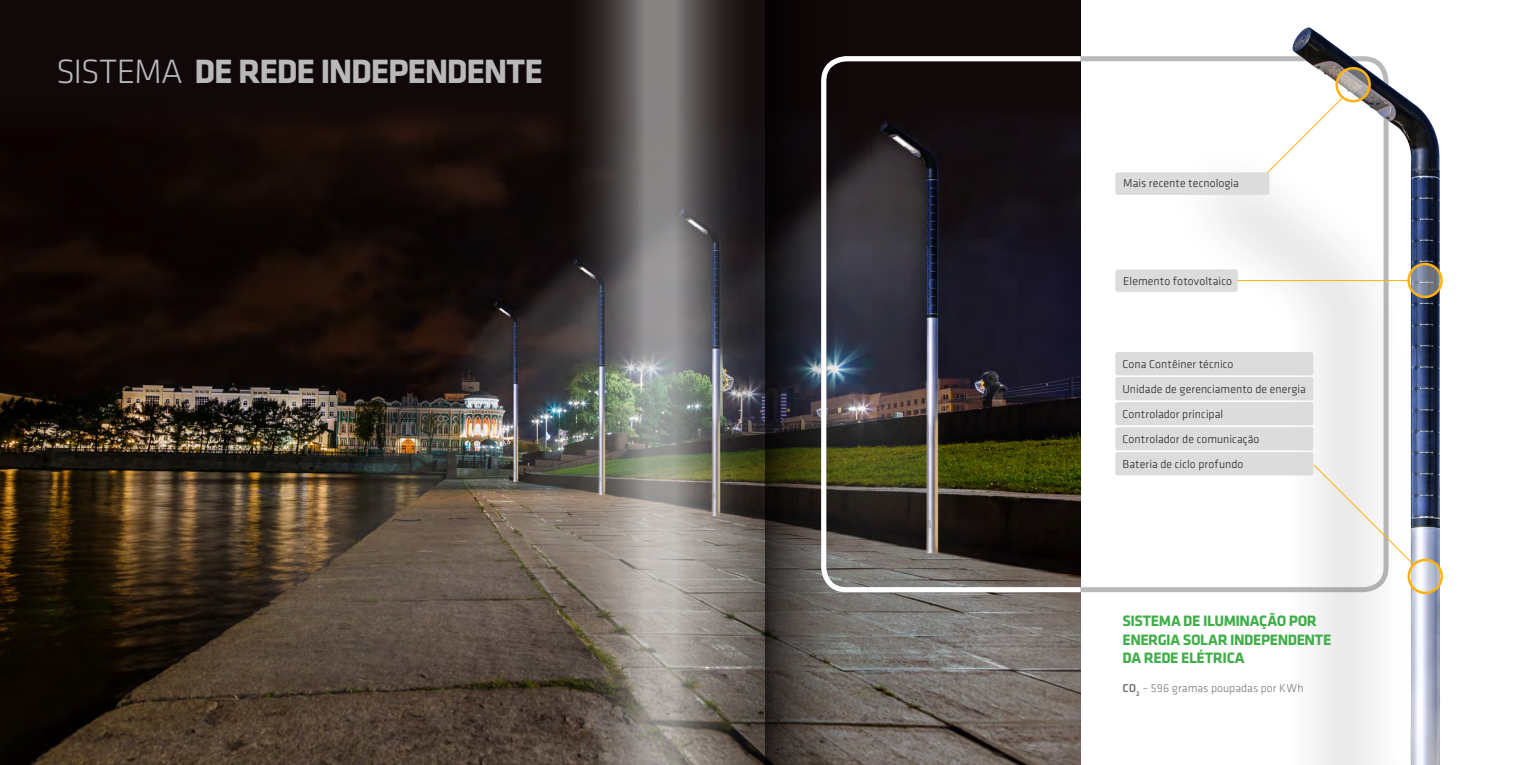
<style>
.page{position:relative;width:1530px;height:765px;background:#fff}
.page>*{position:absolute;margin:0;border:0;box-sizing:border-box;transform-origin:0 0}
.t1{font:700 35px "Klavika";letter-spacing:-.04em;color:#b9b9b9}
.t2{font:700 15.62px/18.8px "Klavika";letter-spacing:-.03em;color:#40ae49}
.t3{font:300 11.88px "Klavika";letter-spacing:.005em;color:#231f20}
.t4{font:300 11.88px "Klavika";letter-spacing:.005em;color:#737474}
.s1{font-weight:300}
.s2{font-weight:500}
</style>
<div class="page">
<div style="left:0;top:0;width:1081px;height:185px;background:#110809"></div>
<img style="left:0;top:115px;width:1081px;height:650px">
<div style="left:1165px;top:138px;width:246px;height:627px;background:#231f20;opacity:.2"></div>
<img style="left:1275px;top:27px;width:168px;height:738px">
<img style="left:554px;top:0;width:211px;height:765px">
<svg style="left:765px;top:0;width:92px;height:765px"></svg>
<svg style="left:1337px;top:68px;width:33px;height:33px"></svg>
<div style="left:1335px;top:67px;width:36px;height:35px;border:2px solid #ffb20f;border-radius:50%"></div>
<svg style="left:1255px;top:96px;width:89px;height:89px"></svg>
<svg style="left:1409px;top:560px;width:33px;height:33px"></svg>
<div style="left:1408px;top:559px;width:35px;height:35px;border:2px solid #ffb20f;border-radius:50%"></div>
<svg style="left:1312px;top:463px;width:103px;height:103px"></svg>
<svg style="left:1409px;top:264px;width:33px;height:33px"></svg>
<div style="left:1407px;top:263px;width:36px;height:35px;border:2px solid #ffb20f;border-radius:50%"></div>
<hr style="left:1203px;top:280px;width:205px;height:1px;background:#ffb20f">
<div style="left:1115px;top:172px;width:154px;height:23px;background:#dcdcdc;border-radius:3px"></div>
<div style="left:1115px;top:269px;width:123px;height:23px;background:#dcdcdc;border-radius:3px"></div>
<div style="left:1115px;top:352px;width:198px;height:23px;background:#dcdcdc;border-radius:3px"></div>
<div style="left:1115px;top:377px;width:198px;height:23px;background:#dcdcdc;border-radius:3px"></div>
<div style="left:1115px;top:402px;width:198px;height:23px;background:#dcdcdc;border-radius:3px"></div>
<div style="left:1115px;top:427px;width:198px;height:23px;background:#dcdcdc;border-radius:3px"></div>
<div style="left:1115px;top:452px;width:198px;height:23px;background:#dcdcdc;border-radius:3px"></div>
<svg style="left:819px;top:54px;width:266px;height:541px"></svg>
<p class="t1" style="left:56px;top:52px;width:488px"><span class="s1">SISTEMA</span> DE REDE INDEPENDENTE</p>
<p class="t3" style="left:1123px;top:177px;width:117px">Mais recente tecnologia</p>
<p class="t3" style="left:1123px;top:275px;width:110px">Elemento fotovoltaico</p>
<p class="t3" style="left:1122px;top:358px;width:113px">Cona Contêiner técnico</p>
<p class="t3" style="left:1122px;top:383px;width:185px">Unidade de gerenciamento de energia</p>
<p class="t3" style="left:1122px;top:408px;width:102px">Controlador principal</p>
<p class="t3" style="left:1122px;top:433px;width:139px">Controlador de comunicação</p>
<p class="t3" style="left:1122px;top:458px;width:122px">Bateria de ciclo profundo</p>
<p class="t2" style="left:1122px;top:612px;width:210px">SISTEMA DE ILUMINAÇÃO POR<br>ENERGIA SOLAR INDEPENDENTE<br>DA REDE ELÉTRICA</p>
<p class="t4" style="left:1122px;top:682px;width:183px"><span class="s2">CO</span><sub>2</sub> – 596 gramas poupadas por KWh</p>
</div>
